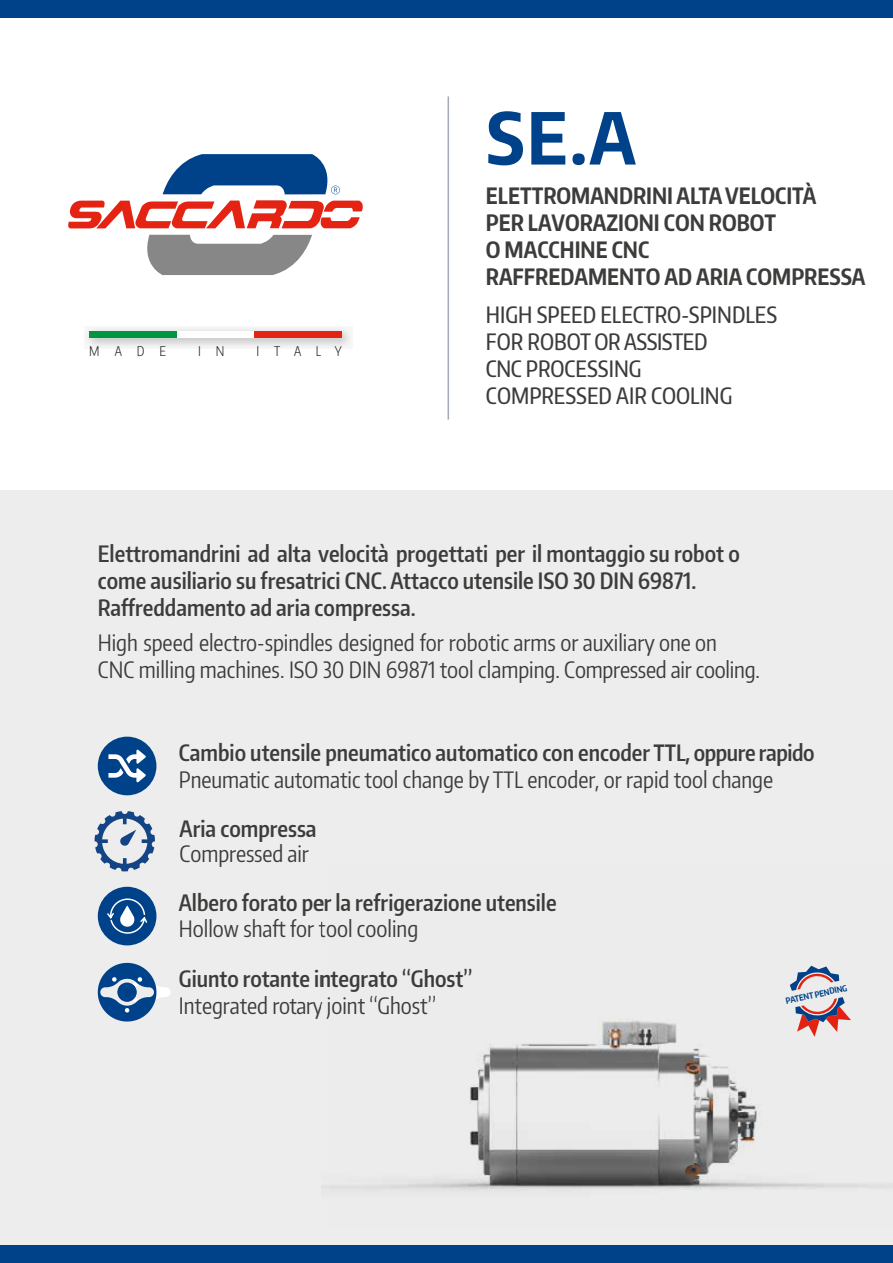
<style>
.page{position:relative;width:893px;height:1263px;background:#fff}
.page>*{position:absolute;margin:0;border:0;box-sizing:border-box;transform-origin:0 0}
.t1{font:700 70.95px "Encode Sans Condensed";color:#004289}
.t2{font:600 22.5px/27px "Encode Sans Compressed";color:#3c3c3b}
.t3{font:22.5px/27px "Encode Sans Compressed";color:#3c3c3b}
.t4{font:700 22.5px/27px "Encode Sans Compressed";color:#3c3c3b}
.t5{font:500 22.5px/27px "Encode Sans Compressed";color:#3c3c3b}
.t6{font:300 13.35px "Encode Sans Compressed";letter-spacing:1.1em;color:#1d1d1b}
.t7{font:700 8.4px "Encode Sans Compressed";color:#004289}
</style>
<div class="page">
<div style="left:0;top:490px;width:893px;height:773px;background:#ededed"></div>
<div style="left:0;top:0;width:893px;height:17px;background:#004289"></div>
<div style="left:0;top:1246px;width:893px;height:17px;background:#004289"></div>
<hr style="left:448px;top:96px;width:1px;height:324px;background:#a3a9b8">
<svg style="left:68px;top:200px;width:295px;height:28px"></svg>
<svg style="left:147px;top:235px;width:165px;height:40px"></svg>
<svg style="left:163px;top:154px;width:177px;height:40px"></svg>
<svg style="left:86px;top:328px;width:265px;height:20px"></svg>
<div style="left:176px;top:332px;width:79px;height:6px;background:#fff"></div>
<div style="left:89px;top:332px;width:87px;height:6px;background:#009641"></div>
<div style="left:254px;top:332px;width:88px;height:6px;background:#e42313"></div>
<div style="left:98px;top:737px;width:58px;height:58px;background:#004289;border-radius:50%"></div>
<svg style="left:108px;top:749px;width:38px;height:33px"></svg>
<div style="left:98px;top:887px;width:58px;height:58px;background:#004289;border-radius:50%"></div>
<svg style="left:107px;top:898px;width:41px;height:36px"></svg>
<svg style="left:98px;top:963px;width:72px;height:58px"></svg>
<svg style="left:95px;top:811px;width:60px;height:60px"></svg>
<img style="left:322px;top:965px;width:571px;height:226px">
<h1 class="t1" style="left:486px;top:91px;width:151px">SE.A</h1>
<p class="t6" style="left:89px;top:342px;width:78px">MADE</p>
<p class="t6" style="left:198px;top:342px;width:28px">I N</p>
<p class="t6" style="left:256px;top:342px;width:87px">ITALY</p>
<p class="t4" style="left:486px;top:181px;width:381px">ELETTROMANDRINI ALTAVELOCITÀ<br>PER LAVORAZIONI CON ROBOT<br>O MACCHINE CNC<br>RAFFREDAMENTO AD ARIA COMPRESSA</p>
<p class="t5" style="left:486px;top:300px;width:293px">HIGH SPEED ELECTRO-SPINDLES<br>FOR ROBOT OR ASSISTED<br>CNC PROCESSING<br>COMPRESSED AIR COOLING</p>
<p class="t2" style="left:98px;top:539px;width:643px">Elettromandrini ad alta velocità progettati per il montaggio su robot o come ausiliario su fresatrici CNC. Attacco utensile ISO 30 DIN 69871.<br>Raffreddamento ad aria compressa.</p>
<p class="t3" style="left:98px;top:629px;width:663px">High speed electro-spindles designed for robotic arms or auxiliary one on<br>CNC milling machines. ISO 30 DIN 69871 tool clamping. Compressed air cooling.</p>
<p class="t2" style="left:179px;top:738px;width:637px">Cambio utensile pneumatico automatico con encoder TTL, oppure rapido</p>
<p class="t3" style="left:179px;top:765px;width:596px">Pneumatic automatic tool change by TTL encoder, or rapid tool change</p>
<p class="t2" style="left:180px;top:814px;width:139px">Aria compressa</p>
<p class="t3" style="left:180px;top:839px;width:131px">Compressed air</p>
<p class="t2" style="left:179px;top:889px;width:379px">Albero forato per la refrigerazione utensile</p>
<p class="t3" style="left:179px;top:914px;width:241px">Hollow shaft for tool cooling</p>
<p class="t2" style="left:179px;top:964px;width:295px">Giunto rotante integrato “Ghost”</p>
<p class="t3" style="left:179px;top:991px;width:259px">Integrated rotary joint “Ghost”</p>
<p class="t7" style="left:785px;top:995px;width:64px;rotate:-12deg">PATENT PENDING</p>
</div>
